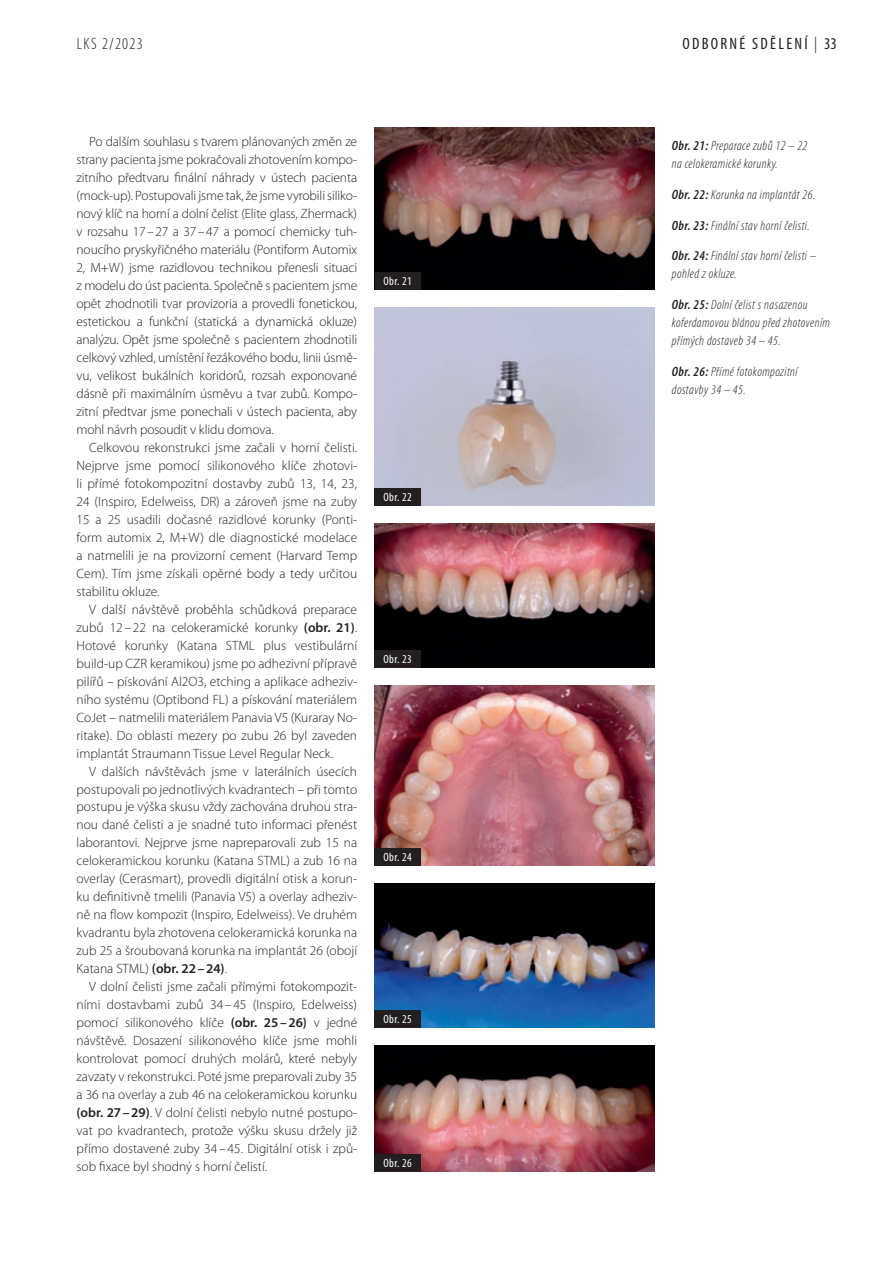
<style>
.page{position:relative;width:893px;height:1263px;background:#fff}
.page>*{position:absolute;margin:0;border:0;box-sizing:border-box;transform-origin:0 0}
.t1{font:condensed 16.5px "Myriad Pro";letter-spacing:.14em;color:#231f20}
.t2{font:300 condensed 16.5px "Myriad Pro";letter-spacing:.075em;color:#231f20}
.t3{font:300 13.5px/18px "Myriad Pro";color:#231f20;text-align:justify}
.t4{font:italic 300 condensed 13.5px/18px "Myriad Pro";letter-spacing:.03em;color:#231f20}
.t5{font:condensed 12px "Myriad Pro";letter-spacing:.03em;color:#fff}
.s1{font-weight:300}
.s2{font-weight:600}
</style>
<div class="page">
<img style="left:374px;top:128px;width:281px;height:162px">
<div style="left:375px;top:272px;width:45px;height:18px;background:#231f20"></div>
<img style="left:374px;top:308px;width:281px;height:198px">
<img style="left:374px;top:524px;width:281px;height:144px">
<img style="left:374px;top:686px;width:281px;height:180px">
<img style="left:374px;top:884px;width:281px;height:144px">
<img style="left:374px;top:1046px;width:281px;height:126px">
<div style="left:374px;top:488px;width:47px;height:17px;background:#231f20"></div>
<div style="left:374px;top:1010px;width:47px;height:18px;background:#231f20"></div>
<div style="left:374px;top:650px;width:47px;height:18px;background:#231f20"></div>
<div style="left:374px;top:1154px;width:47px;height:18px;background:#231f20"></div>
<div style="left:374px;top:848px;width:47px;height:18px;background:#231f20"></div>
<p class="t2" style="left:77px;top:35px;width:67px">LKS 2/2023</p>
<p class="t1" style="left:682px;top:35px;width:156px">ODBORNÉ SDĚLENÍ <span class="s1">|</span> 33</p>
<p class="t3" style="left:77px;top:132px;width:282px;text-indent:13px">Po dalším souhlasu s tvarem plánovaných změn ze strany pacienta jsme pokračovali zhotovením kompo&shy;zitního předtvaru finální náhrady v ústech pacienta (mock-up). Postupovali jsme tak, že jsme vyrobili siliko&shy;nový klíč na horní a dolní čelist (Elite glass, Zhermack) v rozsahu 17–27 a 37–47 a pomocí chemicky tuh&shy;noucího pryskyřičného materiálu (Pontiform Automix 2, M+W) jsme razidlovou technikou přenesli situaci z modelu do úst pacienta. Společně s pacientem jsme opět zhodnotili tvar provizoria a provedli fonetickou, estetickou a funkční (statická a dynamická okluze) analýzu. Opět jsme společně s pacientem zhodnotili celkový vzhled, umístění řezákového bodu, linii úsmě&shy;vu, velikost bukálních koridorů, rozsah exponované dásně při maximálním úsměvu a tvar zubů. Kompo&shy;zitní předtvar jsme ponechali v ústech pacienta, aby mohl návrh posoudit v klidu domova.</p>
<p class="t3" style="left:77px;top:438px;width:282px;text-indent:13px">Celkovou rekonstrukci jsme začali v horní čelisti.<br>Nejprve jsme pomocí silikonového klíče zhotovi&shy;li přímé fotokompozitní dostavby zubů 13, 14, 23, 24 (Inspiro, Edelweiss, DR) a zároveň jsme na zuby 15 a 25 usadili dočasné razidlové korunky (Ponti&shy;form automix 2, M+W) dle diagnostické modelace a natmelili je na provizorní cement (Harvard Temp Cem). Tím jsme získali opěrné body a tedy určitou stabilitu okluze.</p>
<p class="t3" style="left:77px;top:600px;width:282px;text-indent:13px">V další návštěvě proběhla schůdková preparace zubů 12–22 na celokeramické korunky <span class="s2">(obr. 21)</span>.<br>Hotové korunky (Katana STML plus vestibulární build-up CZR keramikou) jsme po adhezivní přípravě pilířů – pískování Al2O3, etching a aplikace adheziv&shy;ního systému (Optibond FL) a pískování materiálem CoJet – natmelili materiálem Panavia V5 (Kuraray No&shy;ritake). Do oblasti mezery po zubu 26 byl zaveden implantát Straumann Tissue Level Regular Neck.</p>
<p class="t3" style="left:77px;top:762px;width:282px;text-indent:13px">V dalších návštěvách jsme v laterálních úsecích postupovali po jednotlivých kvadrantech – při tomto postupu je výška skusu vždy zachována druhou stra&shy;nou dané čelisti a je snadné tuto informaci přenést laborantovi. Nejprve jsme napreparovali zub 15 na celokeramickou korunku (Katana STML) a zub 16 na overlay (Cerasmart), provedli digitální otisk a korun&shy;ku definitivně tmelili (Panavia V5) a overlay adheziv&shy;ně na flow kompozit (Inspiro, Edelweiss). Ve druhém kvadrantu byla zhotovena celokeramická korunka na zub 25 a šroubovaná korunka na implantát 26 (obojí Katana STML) <span class="s2">(obr. 22–24)</span>.</p>
<p class="t3" style="left:77px;top:978px;width:282px;text-indent:13px">V dolní čelisti jsme začali přímými fotokompozit&shy;ními dostavbami zubů 34–45 (Inspiro, Edelweiss) pomocí silikonového klíče <span class="s2">(obr. 25–26)</span> v jedné návštěvě. Dosazení silikonového klíče jsme mohli kontrolovat pomocí druhých molárů, které nebyly zavzaty v rekonstrukci. Poté jsme preparovali zuby 35 a 36 na overlay a zub 46 na celokeramickou korunku <span class="s2">(obr. 27–29)</span>. V dolní čelisti nebylo nutné postupo&shy;vat po kvadrantech, protože výšku skusu držely již přímo dostavené zuby 34– 45. Digitální otisk i způ&shy;sob fixace byl shodný s horní čelistí.</p>
<p class="t5" style="left:384px;top:274px;width:30px">Obr. 21</p>
<p class="t5" style="left:384px;top:490px;width:30px">Obr. 22</p>
<p class="t5" style="left:384px;top:652px;width:30px">Obr. 23</p>
<p class="t5" style="left:384px;top:850px;width:30px">Obr. 24</p>
<p class="t5" style="left:384px;top:1012px;width:30px">Obr. 25</p>
<p class="t5" style="left:384px;top:1156px;width:30px">Obr. 26</p>
<p class="t4" style="left:672px;top:137px;width:137px"><span class="s2">Obr. 21:</span> Preparace zubů 12– 22 na celokeramické korunky.</p>
<p class="t4" style="left:672px;top:186px;width:145px"><span class="s2">Obr. 22:</span> Korunka na implantát 26.</p>
<p class="t4" style="left:672px;top:217px;width:139px"><span class="s2">Obr. 23:</span> Finální stav horní čelisti.</p>
<p class="t4" style="left:672px;top:247px;width:146px"><span class="s2">Obr. 24:</span> Finální stav horní čelisti – pohled z okluze.</p>
<p class="t4" style="left:672px;top:296px;width:160px"><span class="s2">Obr. 25:</span> Dolní čelist s nasazenou koferdamovou blánou před zhotovením přímých dostaveb 34 – 45.</p>
<p class="t4" style="left:672px;top:363px;width:127px"><span class="s2">Obr. 26:</span> Přímé fotokompozitní dostavby 34 – 45.</p>
</div>
